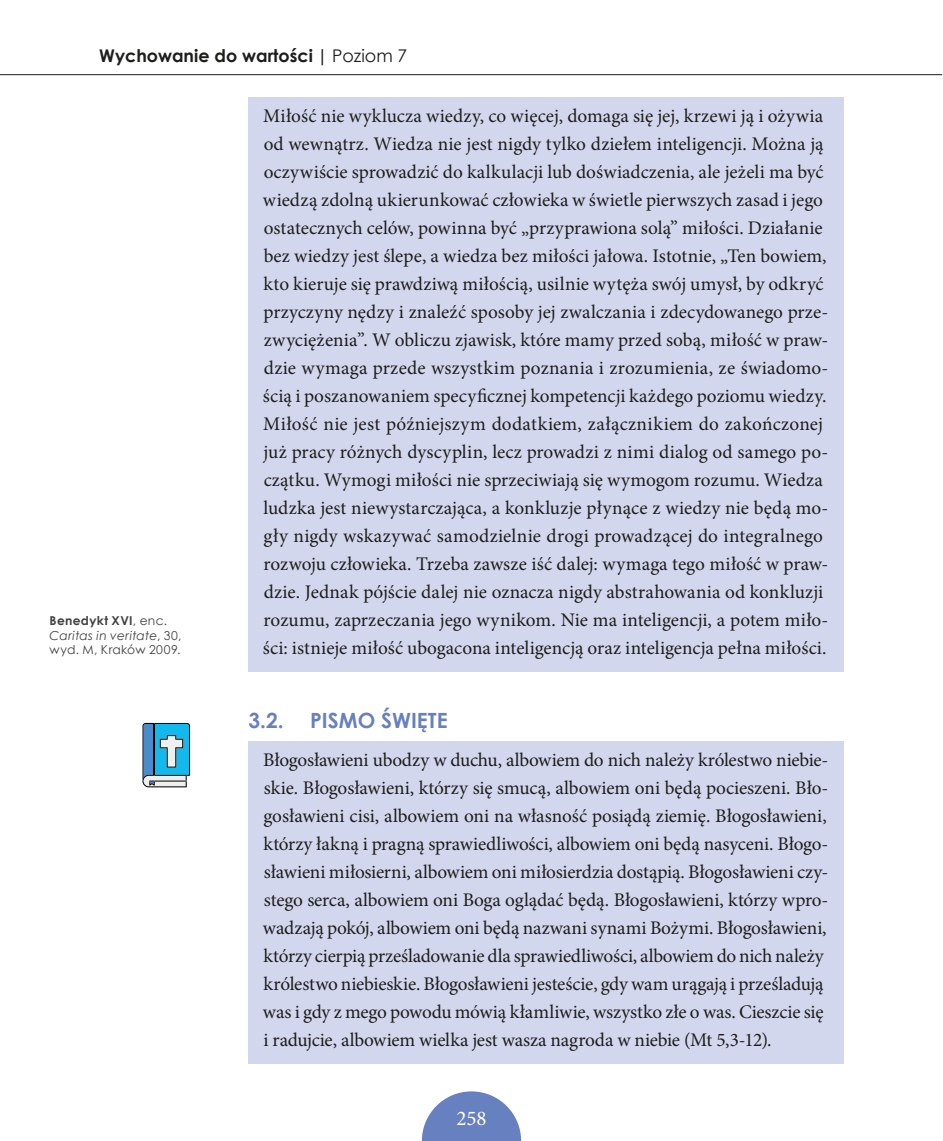
<style>
.page{position:relative;width:943px;height:1141px;background:#fff}
.page>*{position:absolute;margin:0;border:0;box-sizing:border-box;transform-origin:0 0}
.t1{font:700 21px "Century Gothic";color:#6880bf}
.t2{font:21px "Minion Pro";color:#fff}
.t3{font:19.25px/28px "Minion Pro";color:#1d1d1b}
.t4{font:700 17.5px "Century Gothic";color:#1d1d1b}
.t5{font:12.25px/14.7px "Century Gothic";letter-spacing:.03em;color:#414141}
.s1{font-weight:400}
.s2{font-weight:700}
.s3{font-style:italic}
</style>
<div class="page">
<div style="left:248px;top:97px;width:595px;height:575px;background:#d3d7ee"></div>
<div style="left:248px;top:741px;width:595px;height:323px;background:#d3d7ee"></div>
<svg style="left:142px;top:723px;width:48px;height:64px"></svg>
<hr style="left:0;top:74px;width:942px;height:1px;background:#1d1d1b">
<svg style="left:422px;top:1091px;width:99px;height:50px"></svg>
<p class="t4" style="left:99px;top:42px;width:309px">Wychowanie do wartości | <span class="s1">Poziom 7</span></p>
<p class="t5" style="left:50px;top:613px;width:133px"><span class="s2">Benedykt XVI</span>, enc.<br><span class="s3">Caritas in veritate</span>, 30, wyd. M, Kraków 2009.</p>
<p class="t3" style="left:263px;top:102px;width:567px">Miłość nie wyklucza wiedzy, co więcej, domaga się jej, krzewi ją i ożywia od wewnątrz. Wiedza nie jest nigdy tylko dziełem inteligencji. Można ją oczywiście sprowadzić do kalkulacji lub doświadczenia, ale jeżeli ma być wiedzą zdolną ukierunkować człowieka w świetle pierwszych zasad i jego ostatecznych celów, powinna być „przyprawiona solą” miłości. Działanie bez wiedzy jest ślepe, a wiedza bez miłości jałowa. Istotnie, „Ten bowiem, kto kieruje się prawdziwą miłością, usilnie wytęża swój umysł, by odkryć przyczyny nędzy i znaleźć sposoby jej zwalczania i zdecydowanego prze‑ zwyciężenia”. W obliczu zjawisk, które mamy przed sobą, miłość w praw‑ dzie wymaga przede wszystkim poznania i zrozumienia, ze świadomo‑ ścią i poszanowaniem specyficznej kompetencji każdego poziomu wiedzy.<br>Miłość nie jest późniejszym dodatkiem, załącznikiem do zakończonej już pracy różnych dyscyplin, lecz prowadzi z nimi dialog od samego po‑ czątku. Wymogi miłości nie sprzeciwiają się wymogom rozumu. Wiedza ludzka jest niewystarczająca, a konkluzje płynące z wiedzy nie będą mo‑ gły nigdy wskazywać samodzielnie drogi prowadzącej do integralnego rozwoju człowieka. Trzeba zawsze iść dalej: wymaga tego miłość w praw‑ dzie. Jednak pójście dalej nie oznacza nigdy abstrahowania od konkluzji rozumu, zaprzeczania jego wynikom. Nie ma inteligencji, a potem miło‑ ści: istnieje miłość ubogacona inteligencją oraz inteligencja pełna miłości.</p>
<p class="t1" style="left:248px;top:704px;width:37px">3.2.</p>
<p class="t1" style="left:310px;top:704px;width:139px">PISMO ŚWIĘTE</p>
<p class="t3" style="left:263px;top:746px;width:567px">Błogosławieni ubodzy w duchu, albowiem do nich należy królestwo niebie‑ skie. Błogosławieni, którzy się smucą, albowiem oni będą pocieszeni. Bło‑ gosławieni cisi, albowiem oni na własność posiądą ziemię. Błogosławieni, którzy łakną i pragną sprawiedliwości, albowiem oni będą nasyceni. Błogo‑ sławieni miłosierni, albowiem oni miłosierdzia dostąpią. Błogosławieni czy‑ stego serca, albowiem oni Boga oglądać będą. Błogosławieni, którzy wpro‑ wadzają pokój, albowiem oni będą nazwani synami Bożymi. Błogosławieni, którzy cierpią prześladowanie dla sprawiedliwości, albowiem do nich należy królestwo niebieskie. Błogosławieni jesteście, gdy wam urągają i prześladują was i gdy z mego powodu mówią kłamliwie, wszystko złe o was. Cieszcie się i radujcie, albowiem wielka jest wasza nagroda w niebie (Mt 5,3‑12).</p>
<p class="t2" style="left:456px;top:1104px;width:32px">258</p>
</div>
